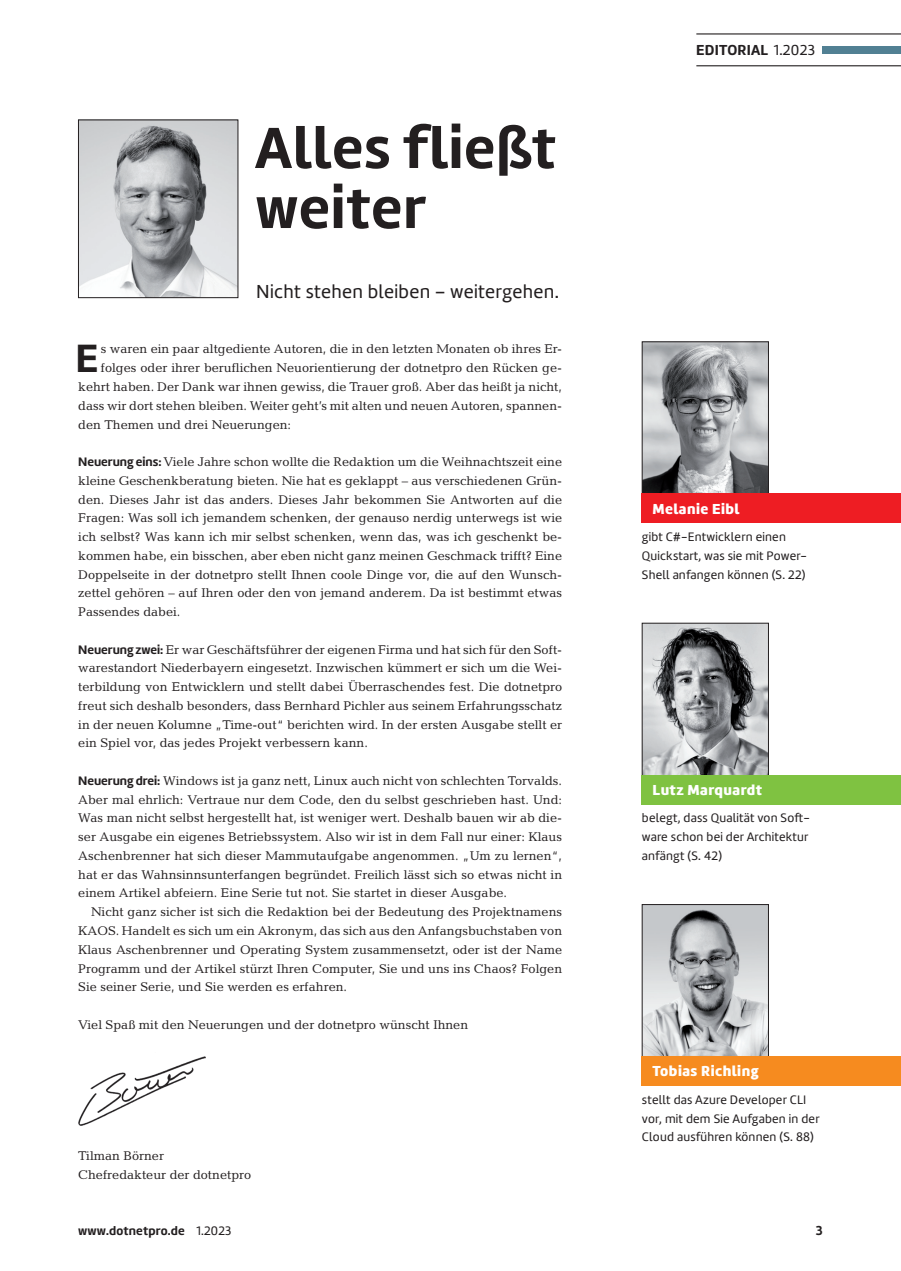
<style>
.page{position:relative;width:901px;height:1271px;background:#fff}
.page>*{position:absolute;margin:0;border:0;box-sizing:border-box;transform-origin:0 0}
.IR_22_editorial_head{font:700 60px/60px "Amelia";letter-spacing:.015em;color:#231f20}
.t1{font:700 40.8px "Amelia";color:#231f20}
.IR_22_editorial_vors{font:19.5px "Amelia";letter-spacing:.015em;color:#231f20}
.t2{font:900 15px "Amelia";letter-spacing:.03em;color:#fff}
.IR_40_seitenstrecke{font:700 15px "Amelia";letter-spacing:.015em;color:#231f20}
.IR_40_seitenstrecke-2{font:700 13.5px "Amelia";color:#231f20}
.t3{font:12.75px/18.8px "Candida Std";color:#231f20;text-align:justify}
.t4{font:12.75px/18.8px "Amelia";letter-spacing:.015em;color:#231f20}
.IR_40_seitenstrecke-3{font:700 12.75px "Amelia";letter-spacing:.015em;color:#231f20}
.s1{font-family:"Amelia";font-weight:700}
.s2{font-weight:400}
</style>
<div class="page">
<img style="left:78px;top:1056px;width:128px;height:70px">
<hr style="left:696px;top:33px;width:204px;height:2px;background:#231f20">
<hr style="left:696px;top:65px;width:204px;height:1px;background:#231f20">
<div style="left:822px;top:46px;width:78px;height:8px;background:#518093"></div>
<img style="left:80px;top:122px;width:156px;height:174px">
<div style="left:78px;top:120px;width:160px;height:178px;border:1px solid #231f20"></div>
<img style="left:644px;top:343px;width:122px;height:149px">
<div style="left:642px;top:341px;width:126px;height:153px;border:1px solid #231f20"></div>
<img style="left:644px;top:625px;width:122px;height:149px">
<div style="left:642px;top:623px;width:126px;height:153px;border:1px solid #231f20"></div>
<img style="left:644px;top:906px;width:122px;height:149px">
<div style="left:642px;top:904px;width:126px;height:153px;border:1px solid #231f20"></div>
<div style="left:642px;top:775px;width:258px;height:29px;background:#7fc241"></div>
<div style="left:642px;top:1056px;width:258px;height:29px;background:#f68b1f"></div>
<div style="left:642px;top:493px;width:258px;height:30px;background:#ee1d23"></div>
<p class="IR_22_editorial_head" style="left:255px;top:119px;width:302px">Alles fließt weiter</p>
<p class="IR_22_editorial_vors" style="left:256px;top:281px;width:304px">Nicht stehen bleiben – weitergehen.</p>
<p class="t1" style="left:76px;top:334px;width:25px">E</p>
<p class="t3" style="left:101px;top:340px;width:463px">s waren ein paar altgediente Autoren, die in den letzten Monaten ob ihres Er-</p>
<p class="t3" style="left:101px;top:358px;width:463px">folges oder ihrer beruflichen Neuorientierung der dotnetpro den Rücken ge-</p>
<p class="t3" style="left:78px;top:377px;width:485px">kehrt haben. Der Dank war ihnen gewiss, die Trauer groß. Aber das heißt ja nicht,</p>
<p class="t3" style="left:78px;top:396px;width:485px">dass wir dort stehen bleiben. Weiter geht’s mit alten und neuen Autoren, spannen-</p>
<p class="t3" style="left:78px;top:415px;width:214px">den Themen und drei Neuerungen:</p>
<p class="t3" style="left:78px;top:452px;width:485px"><span class="s1">Neuerung eins:</span> Viele Jahre schon wollte die Redaktion um die Weihnachtszeit eine kleine Geschenkberatung bieten. Nie hat es geklappt – aus verschiedenen Grün&shy;den. Dieses Jahr ist das anders. Dieses Jahr bekommen Sie Antworten auf die Fragen: Was soll ich jemandem schenken, der genauso nerdig unterwegs ist wie ich selbst? Was kann ich mir selbst schenken, wenn das, was ich geschenkt be&shy;kommen habe, ein bisschen, aber eben nicht ganz meinen Geschmack trifft? Eine Doppelseite in der dotnetpro stellt Ihnen coole Dinge vor, die auf den Wunsch&shy;zettel gehören – auf Ihren oder den von jemand anderem. Da ist bestimmt etwas Passendes dabei.</p>
<p class="t3" style="left:78px;top:640px;width:485px"><span class="s1">Neuerung zwei:</span> Er war Geschäftsführer der eigenen Firma und hat sich für den Soft&shy;warestandort Niederbayern eingesetzt. Inzwischen kümmert er sich um die Wei&shy;terbildung von Entwicklern und stellt dabei Überraschendes fest. Die dotnetpro freut sich deshalb besonders, dass Bernhard Pichler aus seinem Erfahrungsschatz in der neuen Kolumne „Time-out“ berichten wird. In der ersten Ausgabe stellt er ein Spiel vor, das jedes Projekt verbessern kann.</p>
<p class="t3" style="left:78px;top:771px;width:485px"><span class="s1">Neuerung drei:</span> Windows ist ja ganz nett, Linux auch nicht von schlechten Torvalds.<br>Aber mal ehrlich: Vertraue nur dem Code, den du selbst geschrieben hast. Und:<br>Was man nicht selbst hergestellt hat, ist weniger wert. Deshalb bauen wir ab die&shy;ser Ausgabe ein eigenes Betriebssystem. Also wir ist in dem Fall nur einer: Klaus Aschenbrenner hat sich dieser Mammutaufgabe angenommen. „Um zu lernen“, hat er das Wahnsinnsunterfangen begründet. Freilich lässt sich so etwas nicht in einem Artikel abfeiern. Eine Serie tut not. Sie startet in dieser Ausgabe.</p>
<p class="t3" style="left:78px;top:902px;width:485px;text-indent:13px">Nicht ganz sicher ist sich die Redaktion bei der Bedeutung des Projektnamens KAOS. Handelt es sich um ein Akronym, das sich aus den Anfangsbuchstaben von Klaus Aschenbrenner und Operating System zusammensetzt, oder ist der Name Programm und der Artikel stürzt Ihren Computer, Sie und uns ins Chaos? Folgen Sie seiner Serie, und Sie werden es erfahren.</p>
<p class="t3" style="left:78px;top:1015px;width:391px">Viel Spaß mit den Neuerungen und der dotnetpro wünscht Ihnen</p>
<p class="t3" style="left:78px;top:1146px;width:87px">Tilman Börner</p>
<p class="t3" style="left:78px;top:1165px;width:174px">Chefredakteur der dotnetpro</p>
<p class="IR_40_seitenstrecke" style="left:696px;top:41px;width:120px">EDITORIAL <span class="s2">1.2023</span></p>
<p class="t2" style="left:652px;top:499px;width:88px">Melanie Eibl</p>
<p class="t4" style="left:642px;top:527px;width:165px">gibt C#-Entwicklern einen<br>Quickstart, was sie mit Power-<br>Shell anfangen können (S. 22)</p>
<p class="t2" style="left:652px;top:781px;width:111px">Lutz Marquardt</p>
<p class="t4" style="left:642px;top:809px;width:169px;text-align:justify">belegt, dass Qualität von Soft&shy;ware schon bei der Architektur anfängt (S. 42)</p>
<p class="t2" style="left:652px;top:1062px;width:107px">Tobias Richling</p>
<p class="t4" style="left:642px;top:1090px;width:179px">stellt das Azure Developer CLI vor, mit dem Sie Aufgaben in der<br>Cloud ausführen können (S. 88)</p>
<p class="IR_40_seitenstrecke-3" style="left:78px;top:1223px;width:155px">www.dotnetpro.de <span class="s2">1.2023</span></p>
<p class="IR_40_seitenstrecke-2" style="left:815px;top:1222px;width:8px">3</p>
</div>
